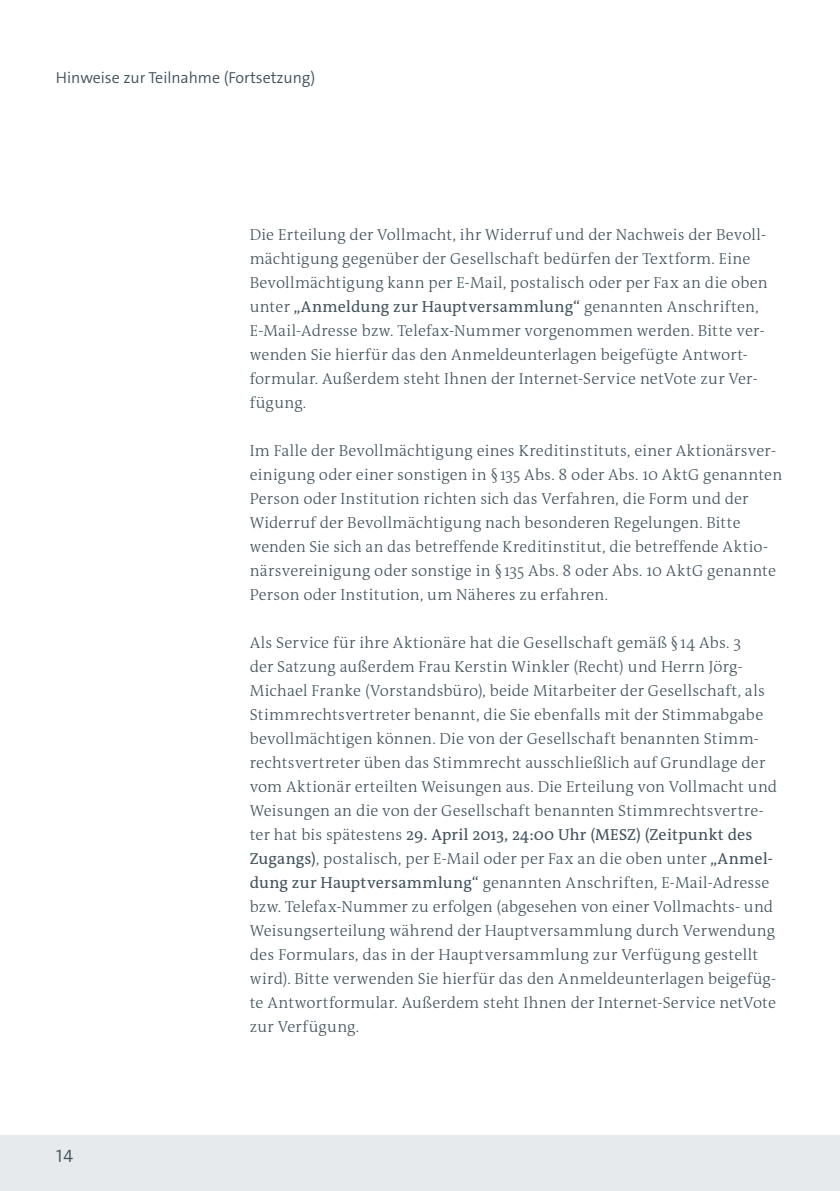
<style>
.page{position:relative;width:840px;height:1191px;background:#fff}
.page>*{position:absolute;margin:0;border:0;box-sizing:border-box;transform-origin:0 0}
.t1{font:18px "The Sans LP4 Se Lig";color:#41525c}
.t2{font:300 16px/24px "The Antiqua B W3";letter-spacing:.01em;color:#41525c}
.t3{font:16px "The Antiqua B W5 Plain";letter-spacing:.015em;color:#41525c}
.t4{font:16px "The Sans LP4 Se Lig";letter-spacing:-.005em;color:#41525c}
.s1{font-family:"The Antiqua B W3";font-weight:300}
.s2{font-family:"The Antiqua B W5 Plain";font-weight:400}
</style>
<div class="page">
<div style="left:0;top:1134px;width:839px;height:57px;background:#e6eaed"></div>
<p class="t4" style="left:56px;top:72px;width:261px">Hinweise zur Teilnahme (Fortsetzung)</p>
<p class="t1" style="left:56px;top:1148px;width:19px">14</p>
<p class="t2" style="left:249px;top:224px;width:519px">Die Erteilung der Vollmacht, ihr Widerruf und der Nachweis der Bevoll&shy;mächtigung gegenüber der Gesellschaft bedürfen der Textform. Eine<br>Bevollmächtigung kann per E-Mail, postalisch oder per Fax an die oben</p>
<p class="t3" style="left:249px;top:300px;width:510px"><span class="s1">unter</span> „Anmeldung zur Hauptversammlung“ <span class="s1">genannten Anschriften,</span></p>
<p class="t2" style="left:249px;top:320px;width:516px">E-Mail-Adresse bzw. Telefax-Nummer vorgenommen werden. Bitte ver&shy;wenden Sie hierfür das den Anmeldeunterlagen beigefügte Antwort&shy;formular. Außerdem steht Ihnen der Internet-Service netVote zur Ver&shy;fügung.</p>
<p class="t2" style="left:249px;top:440px;width:533px">Im Falle der Bevollmächtigung eines Kreditinstituts, einer Aktionärsver&shy;einigung oder einer sonstigen in § 135 Abs. 8 oder Abs. 10 AktG genannten Person oder Institution richten sich das Verfahren, die Form und der Widerruf der Bevollmächtigung nach besonderen Regelungen. Bitte wenden Sie sich an das betreffende Kreditinstitut, die betreffende Aktio&shy;närsvereinigung oder sonstige in § 135 Abs. 8 oder Abs. 10 AktG genannte Person oder Institution, um Näheres zu erfahren.</p>
<p class="t2" style="left:249px;top:632px;width:528px">Als Service für ihre Aktionäre hat die Gesellschaft gemäß § 14 Abs. 3<br>der Satzung außerdem Frau Kerstin Winkler (Recht) und Herrn Jörg-Michael Franke (Vorstandsbüro), beide Mitarbeiter der Gesellschaft, als Stimmrechtsvertreter benannt, die Sie ebenfalls mit der Stimmabgabe bevollmächtigen können. Die von der Gesellschaft benannten Stimm&shy;rechtsvertreter üben das Stimmrecht ausschließlich auf Grundlage der vom Aktionär erteilten Weisungen aus. Die Erteilung von Vollmacht und Weisungen an die von der Gesellschaft benannten Stimmrechtsvertre-</p>
<p class="t3" style="left:249px;top:828px;width:504px"><span class="s1">ter hat bis spätestens</span> 29. April 2013, 24:00 Uhr (MESZ) (Zeitpunkt des</p>
<p class="t2" style="left:249px;top:848px;width:527px"><span class="s2">Zugangs)</span>, postalisch, per E-Mail oder per Fax an die oben unter <span class="s2">„Anmel&shy;dung zur Hauptversammlung“</span> genannten Anschriften, E-Mail-Adresse bzw. Telefax-Nummer zu erfolgen (abgesehen von einer Vollmachts- und Weisungserteilung während der Hauptversammlung durch Verwendung des Formulars, das in der Hauptversammlung zur Verfügung gestellt wird). Bitte verwenden Sie hierfür das den Anmeldeunterlagen beigefüg&shy;te Antwortformular. Außerdem steht Ihnen der Internet-Service netVote zur Verfügung.</p>
</div>
